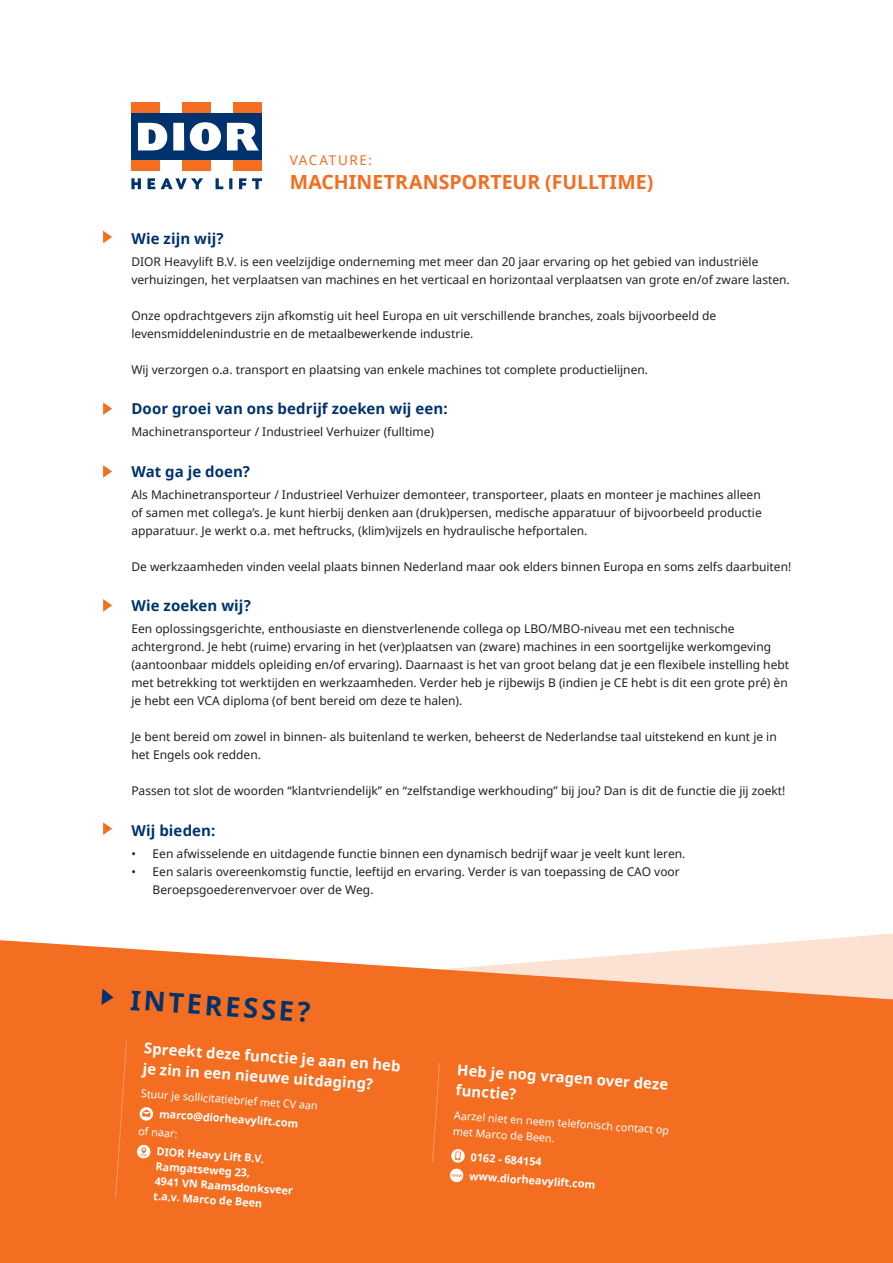
<style>
.page{position:relative;width:893px;height:1263px;background:#fff}
.page>*{position:absolute;margin:0;border:0;box-sizing:border-box;transform-origin:0 0}
.t1{font:700 27px "Noto Sans";color:#00326d}
.Brood{font:700 19.5px "Noto Sans";letter-spacing:.005em;color:#f36e21}
.Kopjes{font:700 15px "Noto Sans";letter-spacing:.005em;color:#00326d}
.t2{font:700 14.85px/20.2px "Noto Sans";color:#fff}
.Brood-2{font:13.5px "Noto Sans";letter-spacing:.11em;color:#f36e21}
.Brood-3{font:12px/18px "Noto Sans";color:#231f20}
.Brood-4{font:700 10.8px "Noto Sans";color:#fff}
.Brood-5{font:10.8px/16.2px "Noto Sans";color:#fff}
</style>
<div class="page">
<svg style="left:0;top:940px;width:893px;height:323px;background:#f37a33"></svg>
<div style="left:131px;top:102px;width:29px;height:11px;background:#f36e21"></div>
<div style="left:182px;top:102px;width:29px;height:11px;background:#f36e21"></div>
<div style="left:234px;top:102px;width:28px;height:11px;background:#f36e21"></div>
<div style="left:131px;top:160px;width:29px;height:11px;background:#f36e21"></div>
<div style="left:182px;top:160px;width:29px;height:11px;background:#f36e21"></div>
<div style="left:234px;top:160px;width:28px;height:11px;background:#f36e21"></div>
<div style="left:131px;top:113px;width:131px;height:47px;background:#00326d"></div>
<svg style="left:138px;top:122px;width:121px;height:29px"></svg>
<svg style="left:131px;top:178px;width:131px;height:11px"></svg>
<svg style="left:450px;top:1149px;width:15px;height:33px"></svg>
<svg style="left:139px;top:1107px;width:14px;height:14px"></svg>
<svg style="left:137px;top:1145px;width:14px;height:13px"></svg>
<svg style="left:115px;top:1040px;width:12px;height:158px;background:#f37126"></svg>
<svg style="left:432px;top:1062px;width:8px;height:101px"></svg>
<svg style="left:101px;top:988px;width:12px;height:17px"></svg>
<svg style="left:103px;top:231px;width:9px;height:12px"></svg>
<svg style="left:103px;top:402px;width:9px;height:13px"></svg>
<svg style="left:103px;top:465px;width:9px;height:13px"></svg>
<svg style="left:103px;top:599px;width:9px;height:13px"></svg>
<svg style="left:103px;top:822px;width:9px;height:13px"></svg>
<p class="Brood-2" style="left:290px;top:151px;width:84px">VACATURE:</p>
<p class="Brood" style="left:290px;top:168px;width:365px">MACHINETRANSPORTEUR (FULLTIME)</p>
<p class="Kopjes" style="left:131px;top:227px;width:94px">Wie zijn wij?</p>
<p class="Brood-3" style="left:131px;top:252px;width:660px">DIOR Heavylift B.V. is een veelzijdige onderneming met meer dan 20 jaar ervaring op het gebied van industriële verhuizingen, het verplaatsen van machines en het verticaal en horizontaal verplaatsen van grote en/of zware lasten.</p>
<p class="Brood-3" style="left:131px;top:306px;width:586px">Onze opdrachtgevers zijn afkomstig uit heel Europa en uit verschillende branches, zoals bijvoorbeeld de levensmiddelenindustrie en de metaalbewerkende industrie.</p>
<p class="Brood-3" style="left:131px;top:360px;width:518px">Wij verzorgen o.a. transport en plaatsing van enkele machines tot complete productielijnen.</p>
<p class="Kopjes" style="left:131px;top:398px;width:318px">Door groei van ons bedrijf zoeken wij een:</p>
<p class="Brood-3" style="left:131px;top:423px;width:304px">Machinetransporteur / Industrieel Verhuizer (fulltime)</p>
<p class="Kopjes" style="left:131px;top:460px;width:120px">Wat ga je doen?</p>
<p class="Brood-3" style="left:131px;top:485px;width:632px;text-align:justify">Als Machinetransporteur / Industrieel Verhuizer demonteer, transporteer, plaats en monteer je machines alleen of samen met collega’s. Je kunt hierbij denken aan (druk)persen, medische apparatuur of bijvoorbeeld productie apparatuur. Je werkt o.a. met heftrucks, (klim)vijzels en hydraulische hefportalen.</p>
<p class="Brood-3" style="left:131px;top:557px;width:661px">De werkzaamheden vinden veelal plaats binnen Nederland maar ook elders binnen Europa en soms zelfs daarbuiten!</p>
<p class="Kopjes" style="left:131px;top:595px;width:121px">Wie zoeken wij?</p>
<p class="Brood-3" style="left:131px;top:620px;width:659px">Een oplossingsgerichte, enthousiaste en dienstverlenende collega op LBO/MBO-niveau met een technische achtergrond. Je hebt (ruime) ervaring in het (ver)plaatsen van (zware) machines in een soortgelijke werkomgeving (aantoonbaar middels opleiding en/of ervaring). Daarnaast is het van groot belang dat je een flexibele instelling hebt met betrekking tot werktijden en werkzaamheden. Verder heb je rijbewijs B (indien je CE hebt is dit een grote pré) èn je hebt een VCA diploma (of bent bereid om deze te halen).</p>
<p class="Brood-3" style="left:131px;top:728px;width:647px">Je bent bereid om zowel in binnen- als buitenland te werken, beheerst de Nederlandse taal uitstekend en kunt je in het Engels ook redden.</p>
<p class="Brood-3" style="left:131px;top:782px;width:656px">Passen tot slot de woorden “klantvriendelijk” en “zelfstandige werkhouding” bij jou? Dan is dit de functie die jij zoekt!</p>
<p class="Kopjes" style="left:131px;top:819px;width:86px">Wij bieden:</p>
<p class="Brood-3" style="left:131px;top:844px;width:556px">• Een afwisselende en uitdagende functie binnen een dynamisch bedrijf waar je veelt kunt leren.</p>
<p class="Brood-3" style="left:153px;top:862px;width:529px;text-indent:-21px">• Een salaris overeenkomstig functie, leeftijd en ervaring. Verder is van toepassing de CAO voor<br>Beroepsgoederenvervoer over de Weg.</p>
<p class="t1" style="left:132px;top:981px;width:182px;rotate:4deg">INTERESSE?</p>
<p class="t2" style="left:145px;top:1037px;width:259px;rotate:4deg">Spreekt deze functie je aan en heb je zin in een nieuwe uitdaging?</p>
<p class="Brood-5" style="left:142px;top:1085px;width:179px;rotate:4deg">Stuur je sollicitatiebrief met CV aan</p>
<p class="Brood-4" style="left:160px;top:1106px;width:141px;rotate:4deg">marco@diorheavylift.com</p>
<p class="Brood-5" style="left:139px;top:1123px;width:41px;rotate:4deg">of naar:</p>
<p class="Brood-4" style="left:157px;top:1144px;width:109px;rotate:4deg">DIOR Heavy Lift B.V.</p>
<p class="Brood-4" style="left:156px;top:1158px;width:96px;rotate:4deg">Ramgatseweg 23,</p>
<p class="Brood-4" style="left:155px;top:1173px;width:140px;rotate:4deg">4941 VN Raamsdonksveer</p>
<p class="Brood-4" style="left:154px;top:1188px;width:110px;rotate:4deg">t.a.v. Marco de Been</p>
<p class="t2" style="left:458px;top:1059px;width:213px;rotate:4deg">Heb je nog vragen over deze functie?</p>
<p class="Brood-5" style="left:455px;top:1107px;width:217px;rotate:4deg">Aarzel niet en neem telefonisch contact op met Marco de Been.</p>
<p class="Brood-4" style="left:471px;top:1149px;width:72px;rotate:4deg">0162 - 684154</p>
<p class="Brood-4" style="left:470px;top:1168px;width:127px;rotate:4deg">www.diorheavylift.com</p>
</div>
